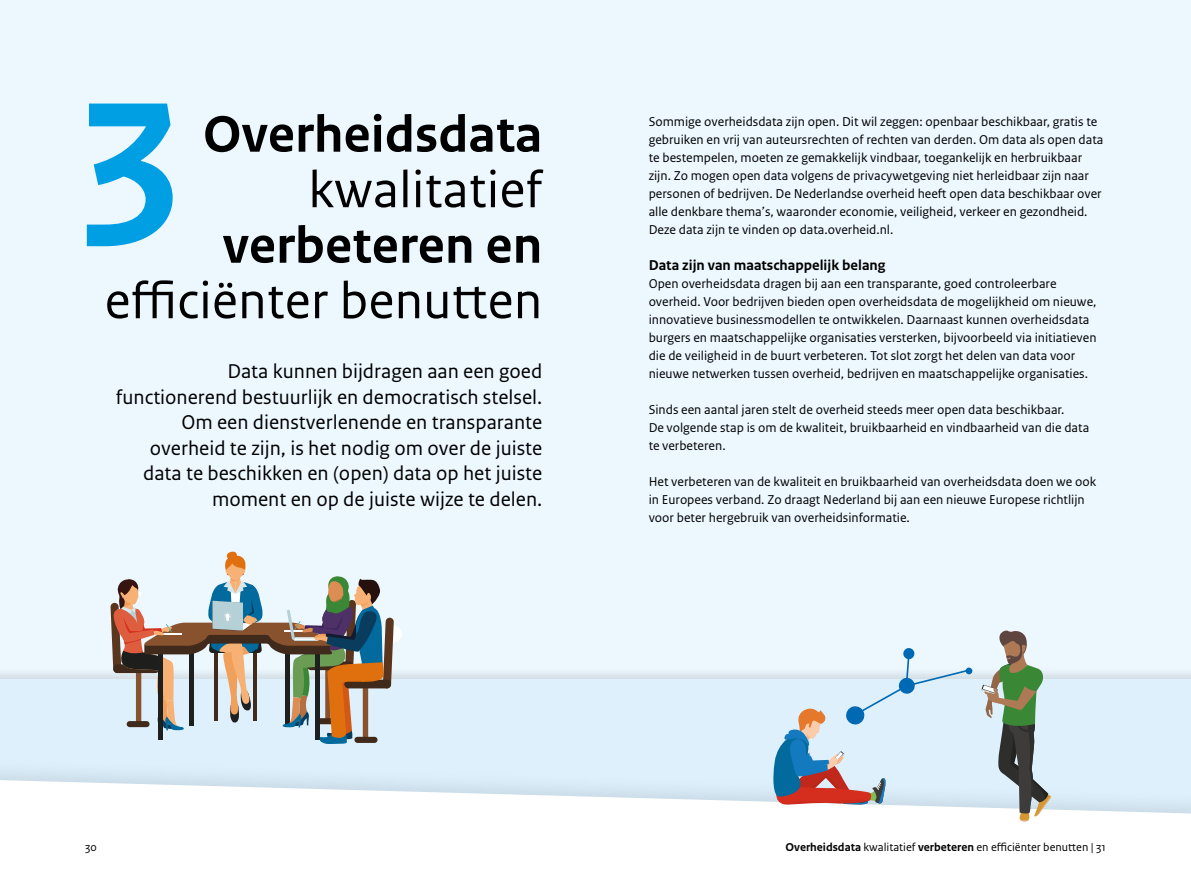
<style>
.page{position:relative;width:1191px;height:893px;background:#fff}
.page>*{position:absolute;margin:0;border:0;box-sizing:border-box;transform-origin:0 0}
.t1{font:700 214.5px "Rijksoverheid Sans Text";color:#009fe3}
.H2_-_var3{font:54px/55.5px "Rijksoverheid Sans Text";color:#000;text-align:right}
.t2{font:21px/25.5px "Rijksoverheid Sans Text";color:#000;text-align:right}
.H3_-_var1{font:700 15px "Rijksoverheid Sans Text";color:#000}
.t3{font:13.5px/18px "Rijksoverheid Sans Text";color:#000}
.t4{font:12px "Rijksoverheid Sans Text";color:#000}
.s1{font-weight:700}
</style>
<div class="page">
<div style="left:0;top:0;width:1191px;height:711px;background:#ecf7fe"></div>
<div style="left:0;top:666px;width:1191px;height:164px;background:#000;opacity:.11"></div>
<div style="left:0;top:679px;width:1191px;height:147px;background:#ddf0fc"></div>
<svg style="left:0;top:780px;width:1191px;height:50px;fill:#fff"></svg>
<svg style="left:981px;top:630px;width:70px;height:191px"></svg>
<svg style="left:965px;top:667px;width:7px;height:8px"></svg>
<div style="left:385px;top:626px;width:17px;height:16px;background:#fff;border-radius:50%"></div>
<svg style="left:111px;top:551px;width:283px;height:193px"></svg>
<svg style="left:772px;top:648px;width:198px;height:157px"></svg>
<p class="t1" style="left:81px;top:19px;width:101px">3</p>
<h2 class="H2_-_var3" style="left:104px;top:107px;width:439px"><span class="s1">Overheidsdata </span>kwalitatief <span class="s1">verbeteren en </span>efficiënter benutten</h2>
<p class="t2" style="left:116px;top:359px;width:428px">Data kunnen bijdragen aan een goed functionerend bestuurlijk en democratisch stelsel.<br>Om een dienstverlenende en transparante overheid te zijn, is het nodig om over de juiste data te beschikken en (open) data op het juiste moment en op de juiste wijze te delen.</p>
<p class="t3" style="left:648px;top:113px;width:456px">Sommige overheidsdata zijn open. Dit wil zeggen: openbaar beschikbaar, gratis te gebruiken en vrij van auteursrechten of rechten van derden. Om data als open data te bestempelen, moeten ze gemakkelijk vindbaar, toegankelijk en herbruikbaar zijn. Zo mogen open data volgens de privacywetgeving niet herleidbaar zijn naar personen of bedrijven. De Nederlandse overheid heeft open data beschikbaar over alle denkbare thema’s, waaronder economie, veiligheid, verkeer en gezondheid.<br>Deze data zijn te vinden op data.overheid.nl.</p>
<h3 class="H3_-_var1" style="left:648px;top:257px;width:238px">Data zijn van maatschappelijk belang</h3>
<p class="t3" style="left:648px;top:275px;width:449px">Open overheidsdata dragen bij aan een transparante, goed controleerbare overheid. Voor bedrijven bieden open overheidsdata de mogelijkheid om nieuwe, innovatieve businessmodellen te ontwikkelen. Daarnaast kunnen overheidsdata burgers en maatschappelijke organisaties versterken, bijvoorbeeld via initiatieven die de veiligheid in de buurt verbeteren. Tot slot zorgt het delen van data voor nieuwe netwerken tussen overheid, bedrijven en maatschappelijke organisaties.</p>
<p class="t3" style="left:648px;top:401px;width:442px">Sinds een aantal jaren stelt de overheid steeds meer open data beschikbaar.<br>De volgende stap is om de kwaliteit, bruikbaarheid en vindbaarheid van die data te verbeteren.</p>
<p class="t3" style="left:648px;top:473px;width:449px">Het verbeteren van de kwaliteit en bruikbaarheid van overheidsdata doen we ook in Europees verband. Zo draagt Nederland bij aan een nieuwe Europese richtlijn voor beter hergebruik van overheidsinformatie.</p>
<p class="t4" style="left:85px;top:840px;width:13px">30</p>
<p class="t4" style="left:785px;top:840px;width:322px"><span class="s1">Overheidsdata</span> kwalitatief <span class="s1">verbeteren</span> en efficiënter benutten | 31</p>
</div>
